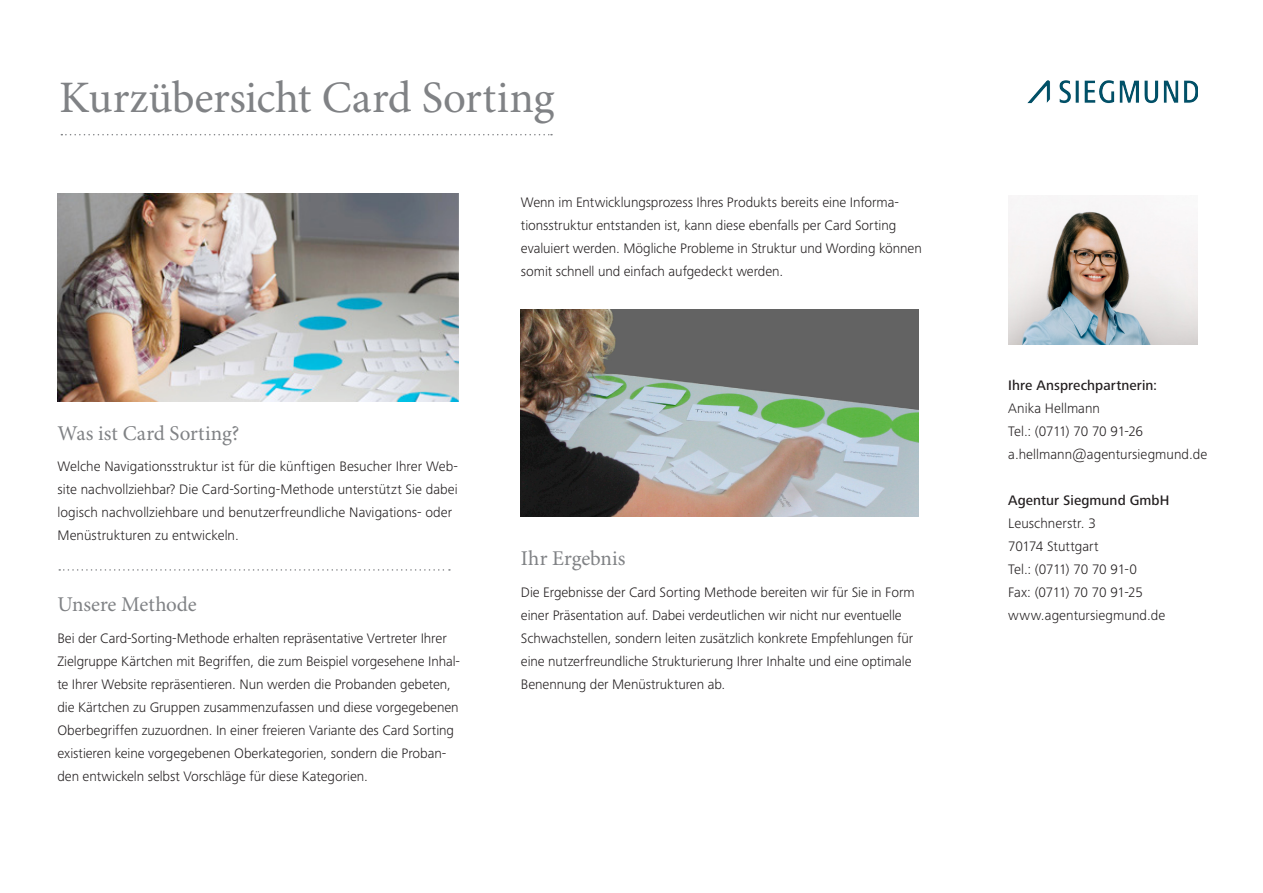
<style>
.page{position:relative;width:1263px;height:893px;background:#fff}
.page>*{position:absolute;margin:0;border:0;box-sizing:border-box;transform-origin:0 0}
.t1{font:45px "Minion Pro";letter-spacing:-.01em;color:#808285}
.t2{font:21px "Minion Pro";color:#808285}
.t3{font:300 14.25px/23px "Frutiger Next LTW1 G";letter-spacing:-.005em;color:#231f20}
.t4{font:500 14.25px "Frutiger Next LTW1 G";letter-spacing:.005em;color:#231f20}
</style>
<div class="page">
<img style="left:1027px;top:80px;width:171px;height:23px">
<img style="left:521px;top:310px;width:397px;height:207px">
<img style="left:57px;top:193px;width:402px;height:209px">
<svg style="left:59px;top:569px;width:391px;height:2px"></svg>
<svg style="left:61px;top:134px;width:491px;height:1px"></svg>
<img style="left:1008px;top:196px;width:189px;height:148px">
<h1 class="t1" style="left:59px;top:71px;width:497px">Kurzübersicht Card Sorting</h1>
<h2 class="t2" style="left:57px;top:421px;width:184px">Was ist Card Sorting?</h2>
<p class="t3" style="left:57px;top:454px;width:402px">Welche Navigationsstruktur ist für die künftigen Besucher Ihrer Web&shy;site nachvollziehbar? Die Card-Sorting-Methode unterstützt Sie dabei logisch nachvollziehbare und benutzerfreundliche Navigations- oder Menüstrukturen zu entwickeln.</p>
<h2 class="t2" style="left:57px;top:591px;width:141px">Unsere Methode</h2>
<p class="t3" style="left:57px;top:627px;width:404px">Bei der Card-Sorting-Methode erhalten repräsentative Vertreter Ihrer Zielgruppe Kärtchen mit Begriffen, die zum Beispiel vorgesehene Inhal&shy;te Ihrer Website repräsentieren. Nun werden die Probanden gebeten, die Kärtchen zu Gruppen zusammenzufassen und diese vorgegebenen Oberbegriffen zuzuordnen. In einer freieren Variante des Card Sorting existieren keine vorgegebenen Oberkategorien, sondern die Proban&shy;den entwickeln selbst Vorschläge für diese Kategorien.</p>
<p class="t3" style="left:521px;top:190px;width:402px">Wenn im Entwicklungsprozess Ihres Produkts bereits eine Informa&shy;tionsstruktur entstanden ist, kann diese ebenfalls per Card Sorting evaluiert werden. Mögliche Probleme in Struktur und Wording können somit schnell und einfach aufgedeckt werden.</p>
<h2 class="t2" style="left:521px;top:546px;width:106px">Ihr Ergebnis</h2>
<p class="t3" style="left:521px;top:581px;width:395px">Die Ergebnisse der Card Sorting Methode bereiten wir für Sie in Form einer Präsentation auf. Dabei verdeutlichen wir nicht nur eventuelle Schwachstellen, sondern leiten zusätzlich konkrete Empfehlungen für eine nutzerfreundliche Strukturierung Ihrer Inhalte und eine optimale Benennung der Menüstrukturen ab.</p>
<p class="t4" style="left:1008px;top:377px;width:150px">Ihre Ansprechpartnerin:</p>
<p class="t3" style="left:1008px;top:397px;width:200px">Anika Hellmann<br>Tel.: (0711) 70 70 91-26 a.hellmann@agentursiegmund.de</p>
<p class="t4" style="left:1008px;top:492px;width:163px">Agentur Siegmund GmbH</p>
<p class="t3" style="left:1008px;top:512px;width:158px">Leuschnerstr. 3<br>70174 Stuttgart<br>Tel.: (0711) 70 70 91-0<br>Fax: (0711) 70 70 91-25 www.agentursiegmund.de</p>
</div>
